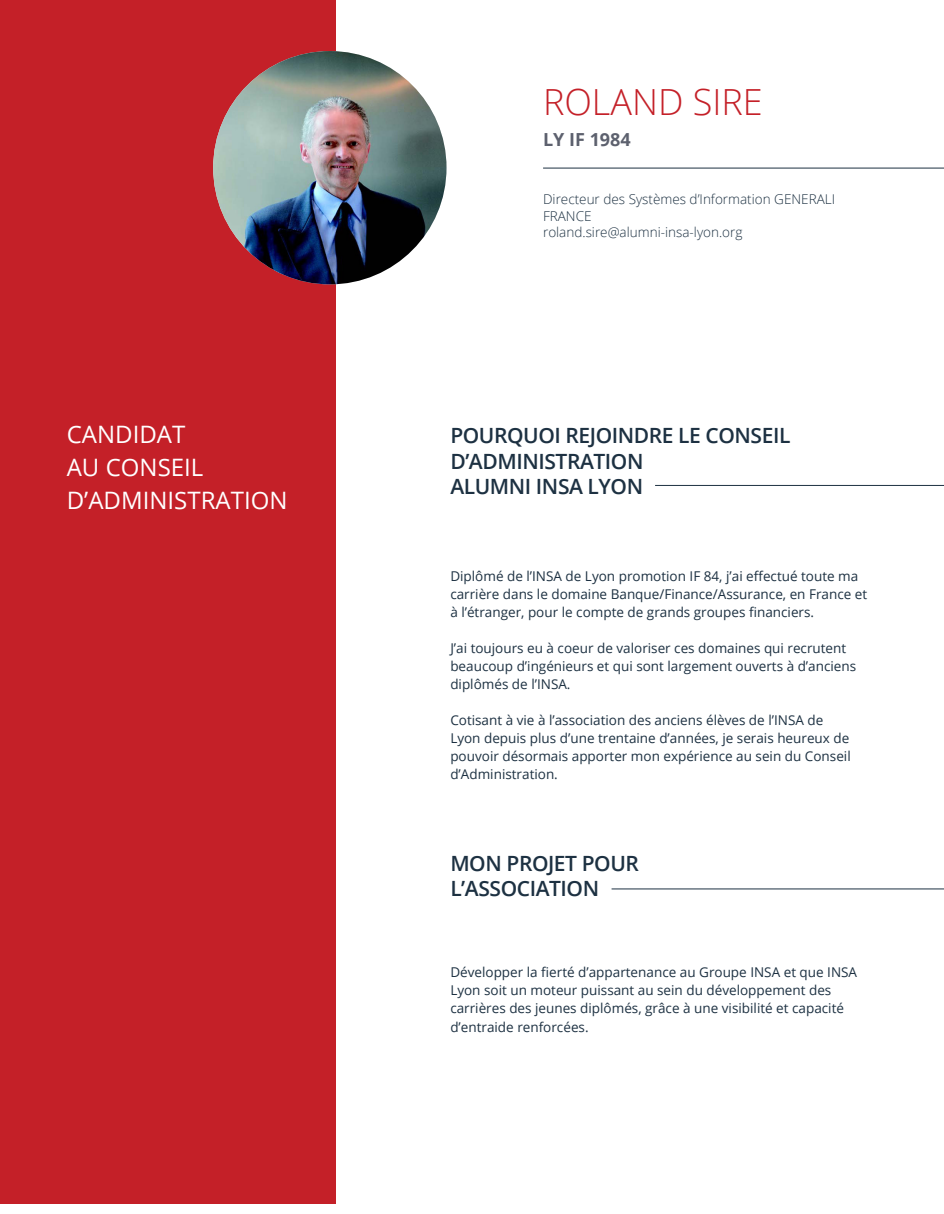
<style>
.page{position:relative;width:944px;height:1214px;background:#fff}
.page>*{position:absolute;margin:0;border:0;box-sizing:border-box;transform-origin:0 0}
.En-tête_de_page_maît{font:300 36px "Open Sans";color:#c42028}
.En-tête_de_barre_lat{font:24px/33px "Open Sans";color:#fff}
.En-tête_de_page_prin{font:600 21px/25.2px "Open Sans";letter-spacing:-.02em;color:#1d3142}
.Sous-en-tête_de_page{font:700 18px "Open Sans";color:#5d616e}
.Texte_de_corps_de_pa{font:13.5px/18px "Open Sans";color:#1d3142}
.Texte_adresse{font:300 13.5px/16.2px "Open Sans";color:#1d3142}
</style>
<div class="page">
<div style="left:0;top:0;width:335px;height:1203px;background:#c42028"></div>
<img style="left:213px;top:51px;width:233px;height:233px;border-radius:117px">
<hr style="left:543px;top:168px;width:401px;height:1px;background:#1d3142">
<hr style="left:655px;top:485px;width:289px;height:1px;background:#1d3142">
<hr style="left:611px;top:888px;width:333px;height:1px;background:#1d3142">
<p class="En-tête_de_barre_lat" style="left:67px;top:417px;width:120px">CANDIDAT</p>
<p class="En-tête_de_barre_lat" style="left:67px;top:450px;width:222px">AU CONSEIL<br>D’ADMINISTRATION</p>
<p class="En-tête_de_page_maît" style="left:543px;top:78px;width:221px">ROLAND SIRE</p>
<p class="Sous-en-tête_de_page" style="left:543px;top:127px;width:89px">LY IF 1984</p>
<p class="Texte_adresse" style="left:543px;top:191px;width:293px">Directeur des Systèmes d’Information GENERALI<br>FRANCE</p>
<p class="Texte_adresse" style="left:543px;top:223px;width:201px">roland.sire@alumni-insa-lyon.org</p>
<p class="En-tête_de_page_prin" style="left:450px;top:422px;width:341px">POURQUOI REJOINDRE LE CONSEIL<br>D’ADMINISTRATION</p>
<p class="En-tête_de_page_prin" style="left:450px;top:473px;width:194px">ALUMNI INSA LYON</p>
<p class="Texte_de_corps_de_pa" style="left:450px;top:567px;width:418px">Diplômé de l’INSA de Lyon promotion IF 84, j’ai effectué toute ma carrière dans le domaine Banque/Finance/Assurance, en France et à l’étranger, pour le compte de grands groupes financiers.</p>
<p class="Texte_de_corps_de_pa" style="left:450px;top:639px;width:407px">J’ai toujours eu à coeur de valoriser ces domaines qui recrutent beaucoup d’ingénieurs et qui sont largement ouverts à d’anciens diplômés de l’INSA.</p>
<p class="Texte_de_corps_de_pa" style="left:450px;top:711px;width:402px">Cotisant à vie à l’association des anciens élèves de l’INSA de Lyon depuis plus d’une trentaine d’années, je serais heureux de pouvoir désormais apporter mon expérience au sein du Conseil d’Administration.</p>
<p class="En-tête_de_page_prin" style="left:450px;top:850px;width:190px">MON PROJET POUR</p>
<p class="En-tête_de_page_prin" style="left:450px;top:875px;width:150px">L’ASSOCIATION</p>
<p class="Texte_de_corps_de_pa" style="left:450px;top:963px;width:408px">Développer la fierté d’appartenance au Groupe INSA et que INSA Lyon soit un moteur puissant au sein du développement des carrières des jeunes diplômés, grâce à une visibilité et capacité d’entraide renforcées.</p>
</div>
